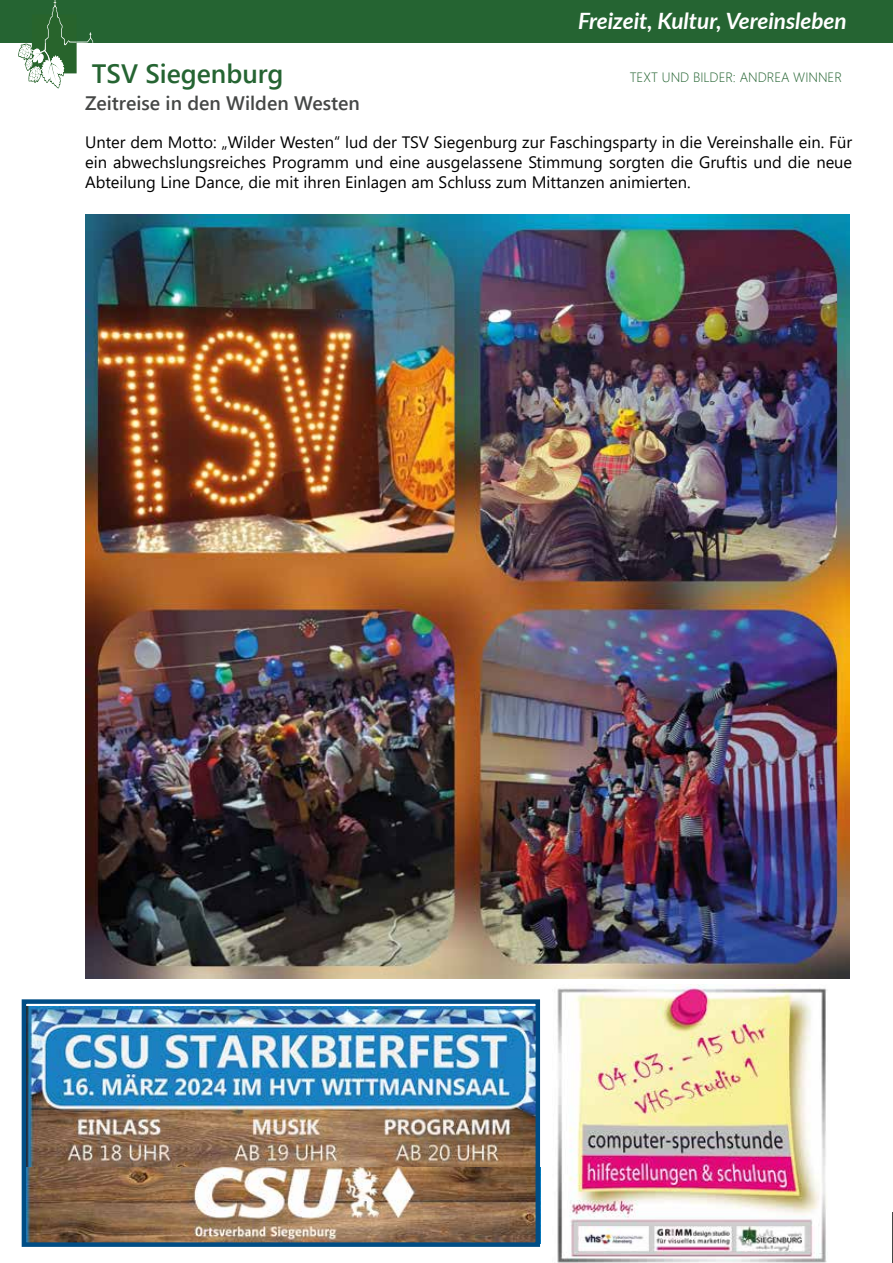
<style>
.page{position:relative;width:893px;height:1263px;background:#fff}
.page>*{position:absolute;margin:0;border:0;box-sizing:border-box;transform-origin:0 0}
.t1{font:600 26.55px "Segoe UI";color:#256432}
.t2{font:italic 700 22.5px "Lato";color:#fff}
.t3{font:600 19.5px "Segoe UI";color:#454746}
.t4{font:16.5px/19.8px "Segoe UI";color:#000;text-align:justify}
.t5{font:300 13.5px "Segoe UI";color:#256432}
</style>
<div class="page">
<div style="left:0;top:0;width:893px;height:43px;background:#256432"></div>
<svg style="left:18px;top:0;width:76px;height:89px"></svg>
<hr style="left:892px;top:1212px;width:1px;height:51px;background:#454746">
<img style="left:85px;top:215px;width:764px;height:763px">
<img style="left:557px;top:984px;width:270px;height:279px">
<img style="left:27px;top:1006px;width:508px;height:161px">
<img style="left:27px;top:1167px;width:508px;height:75px">
<div style="left:22px;top:999px;width:518px;height:248px;border:4px solid #004d85"></div>
<h2 class="t2" style="left:578px;top:5px;width:270px">Freizeit, Kultur, Vereinsleben</h2>
<h1 class="t1" style="left:92px;top:48px;width:193px">TSV Siegenburg</h1>
<p class="t5" style="left:630px;top:65px;width:214px">TEXT UND BILDER: ANDREA WINNER</p>
<p class="t3" style="left:85px;top:85px;width:276px">Zeitreise in den Wilden Westen</p>
<p class="t4" style="left:85px;top:131px;width:769px">Unter dem Motto: „Wilder Westen“ lud der TSV Siegenburg zur Faschingsparty in die Vereinshalle ein. Für ein abwechslungsreiches Programm und eine ausgelassene Stimmung sorgten die Gruftis und die neue Abteilung Line Dance, die mit ihren Einlagen am Schluss zum Mittanzen animierten.</p>
</div>
